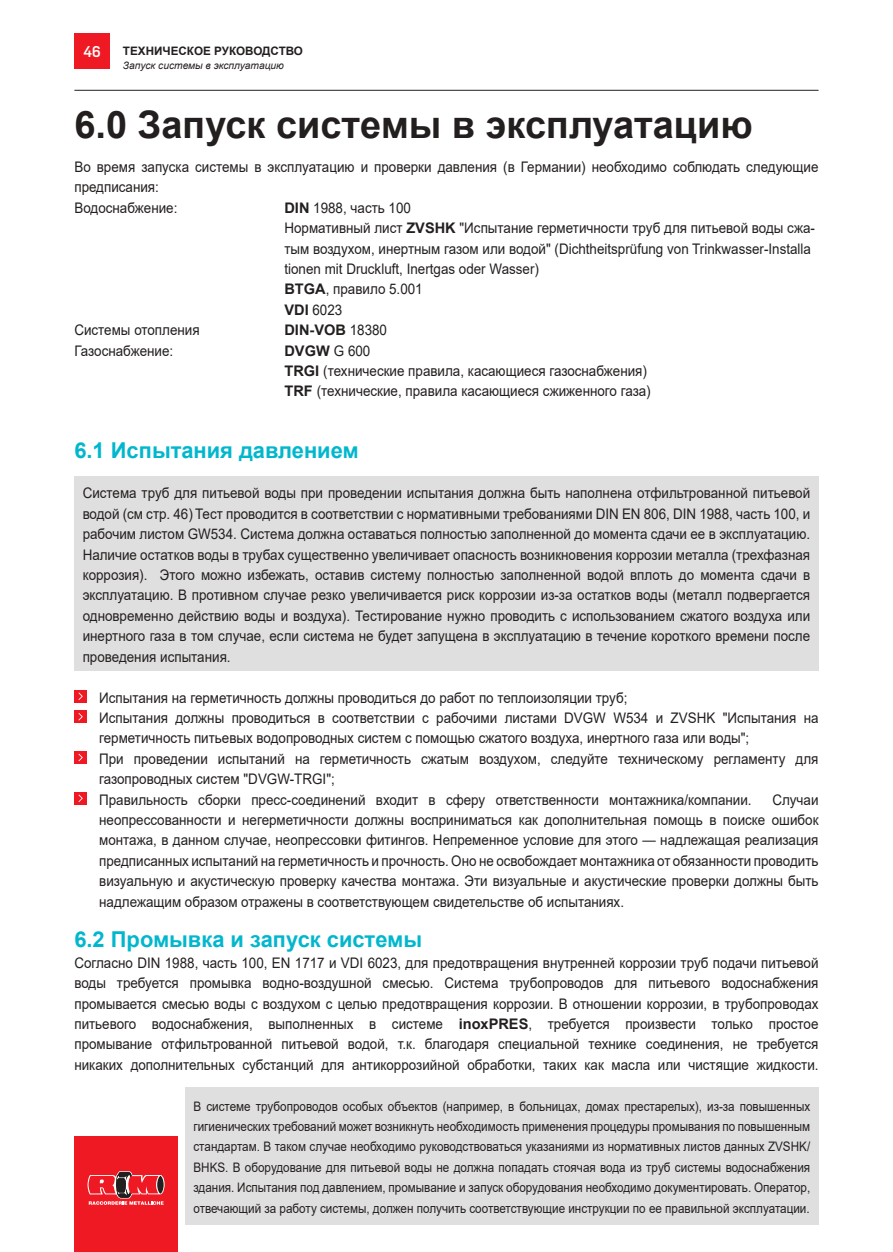
<style>
.page{position:relative;width:893px;height:1252px;background:#fff}
.page>*{position:absolute;margin:0;border:0;box-sizing:border-box;transform-origin:0 0}
.t1{font:700 37.95px "Arial";color:#241f1f}
.t2{font:700 21.9px "Arial";color:#02b7cd}
.t3{font:14.55px/20.4px "Arial";color:#241f1f;scale:.92 1}
.t4{font:700 14.55px "Arial";color:#241f1f}
.t5{font:500 14.55px "Heron Sans";color:#fff}
.t6{font:13.05px/20.4px "Arial";color:#241f1f;text-align:justify;scale:.89 1}
.t7{font:700 11.7px "Arial";color:#241f1f}
.t8{font:italic 10.2px "Arial";color:#241f1f}
.s1{font-weight:700}
.s2{font-weight:400}
</style>
<div class="page">
<hr style="left:74px;top:90px;width:744px;height:1px;background:#241f1f">
<div style="left:74px;top:1136px;width:104px;height:116px;background:#ef1923"></div>
<svg style="left:87px;top:1171px;width:78px;height:34px"></svg>
<div style="left:74px;top:34px;width:35px;height:35px;background:#ef1923"></div>
<div style="left:74px;top:690px;width:13px;height:13px;background:#ef1923"></div>
<svg style="left:78px;top:692px;width:5px;height:8px"></svg>
<div style="left:74px;top:710px;width:13px;height:13px;background:#ef1923"></div>
<svg style="left:78px;top:713px;width:5px;height:8px"></svg>
<div style="left:74px;top:751px;width:13px;height:13px;background:#ef1923"></div>
<svg style="left:78px;top:754px;width:5px;height:7px"></svg>
<div style="left:74px;top:792px;width:13px;height:13px;background:#ef1923"></div>
<svg style="left:78px;top:794px;width:5px;height:8px"></svg>
<div style="left:74px;top:476px;width:744px;height:194px;background:#e0dfdf"></div>
<div style="left:185px;top:1087px;width:633px;height:137px;background:#e0dfdf"></div>
<p class="t5" style="left:83px;top:43px;width:18px">46</p>
<p class="t7" style="left:123px;top:42px;width:181px">ТЕХНИЧЕСКОЕ РУКОВОДСТВО</p>
<p class="t8" style="left:123px;top:59px;width:162px">Запуск системы в эксплуатацию</p>
<h1 class="t1" style="left:74px;top:98px;width:680px">6.0 Запуск системы в эксплуатацию</h1>
<p class="t3" style="left:74px;top:157px;width:810px">Во время запуска системы в эксплуатацию и проверки давления (в Германии) необходимо соблюдать следующие предписания:<br>Водоснабжение:</p>
<p class="t3" style="left:284px;top:197px;width:578px"><span class="s1">DIN</span> 1988, часть 100<br>Нормативный лист <span class="s1">ZVSHK</span> "Испытание герметичности труб для питьевой воды сжа&shy;тым воздухом, инертным газом или водой" (Dichtheitsprüfung von Trinkwasser-Installa tionen mit Druckluft, Inertgas oder Wasser)<br><span class="s1">BTGA</span>, правило 5.001<br><span class="s1">VDI</span> 6023</p>
<p class="t3" style="left:74px;top:320px;width:138px">Системы отопления</p>
<p class="t4" style="left:284px;top:320px;width:104px">DIN-VOB <span class="s2">18380</span></p>
<p class="t3" style="left:74px;top:340px;width:109px">Газоснабжение:</p>
<p class="t3" style="left:284px;top:340px;width:399px"><span class="s1">DVGW</span> G 600<br><span class="s1">TRGI</span> (технические правила, касающиеся газоснабжения)<br><span class="s1">TRF</span> (технические, правила касающиеся сжиженного газа)</p>
<h2 class="t2" style="left:74px;top:435px;width:286px">6.1 Испытания давлением</h2>
<p class="t3" style="left:83px;top:483px;width:792px;text-align:justify">Система труб для питьевой воды при проведении испытания должна быть наполнена отфильтрованной питьевой водой (см стр. 46) Тест проводится в соответствии с нормативными требованиями DIN EN 806, DIN 1988, часть 100, и рабочим листом GW534. Система должна оставаться полностью заполненной до момента сдачи ее в эксплуатацию.<br>Наличие остатков воды в трубах существенно увеличивает опасность возникновения коррозии металла (трехфазная коррозия). Этого можно избежать, оставив систему полностью заполненной водой вплоть до момента сдачи в эксплуатацию. В противном случае резко увеличивается риск коррозии из-за остатков воды (металл подвергается одновременно действию воды и воздуха). Тестирование нужно проводить с использованием сжатого воздуха или инертного газа в том случае, если система не будет запущена в эксплуатацию в течение короткого времени после проведения испытания.</p>
<p class="t3" style="left:99px;top:687px;width:783px">Испытания на герметичность должны проводиться до работ по теплоизоляции труб;<br>Испытания должны проводиться в соответствии с рабочими листами DVGW W534 и ZVSHK "Испытания на герметичность питьевых водопроводных систем с помощью сжатого воздуха, инертного газа или воды";<br>При проведении испытаний на герметичность сжатым воздухом, следуйте техническому регламенту для газопроводных систем "DVGW-TRGI";<br>Правильность сборки пресс-соединений входит в сферу ответственности монтажника/компании.</p>
<p class="t3" style="left:99px;top:789px;width:783px;text-align:justify;text-indent:673px">Случаи неопрессованности и негерметичности должны восприниматься как дополнительная помощь в поиске ошибок монтажа, в данном случае, неопрессовки фитингов. Непременное условие для этого — надлежащая реализация предписанных испытаний на герметичность и прочность. Оно не освобождает монтажника от обязанности проводить визуальную и акустическую проверку качества монтажа. Эти визуальные и акустические проверки должны быть надлежащим образом отражены в соответствующем свидетельстве об испытаниях.</p>
<h2 class="t2" style="left:74px;top:924px;width:349px">6.2 Промывка и запуск системы</h2>
<p class="t3" style="left:74px;top:952px;width:810px;text-align:justify">Согласно DIN 1988, часть 100, EN 1717 и VDI 6023, для предотвращения внутренней коррозии труб подачи питьевой воды требуется промывка водно-воздушной смесью. Система трубопроводов для питьевого водоснабжения промывается смесью воды с воздухом с целью предотвращения коррозии. В отношении коррозии, в трубопроводах питьевого водоснабжения, выполненных в системе <span class="s1">inoxPRES</span>, требуется произвести только простое промывание отфильтрованной питьевой водой, т.к. благодаря специальной технике соединения, не требуется никаких дополнительных субстанций для антикоррозийной обработки, таких как масла или чистящие жидкости.</p>
<p class="t6" style="left:193px;top:1096px;width:694px">В системе трубопроводов особых объектов (например, в больницах, домах престарелых), из-за повышенных гигиенических требований может возникнуть необходимость применения процедуры промывания по повышенным стандартам. В таком случае необходимо руководствоваться указаниями из нормативных листов данных ZVSHK/ BHKS. В оборудование для питьевой воды не должна попадать стоячая вода из труб системы водоснабжения здания. Испытания под давлением, промывание и запуск оборудования необходимо документировать. Оператор, отвечающий за работу системы, должен получить соответствующие инструкции по ее правильной эксплуатации.</p>
</div>
